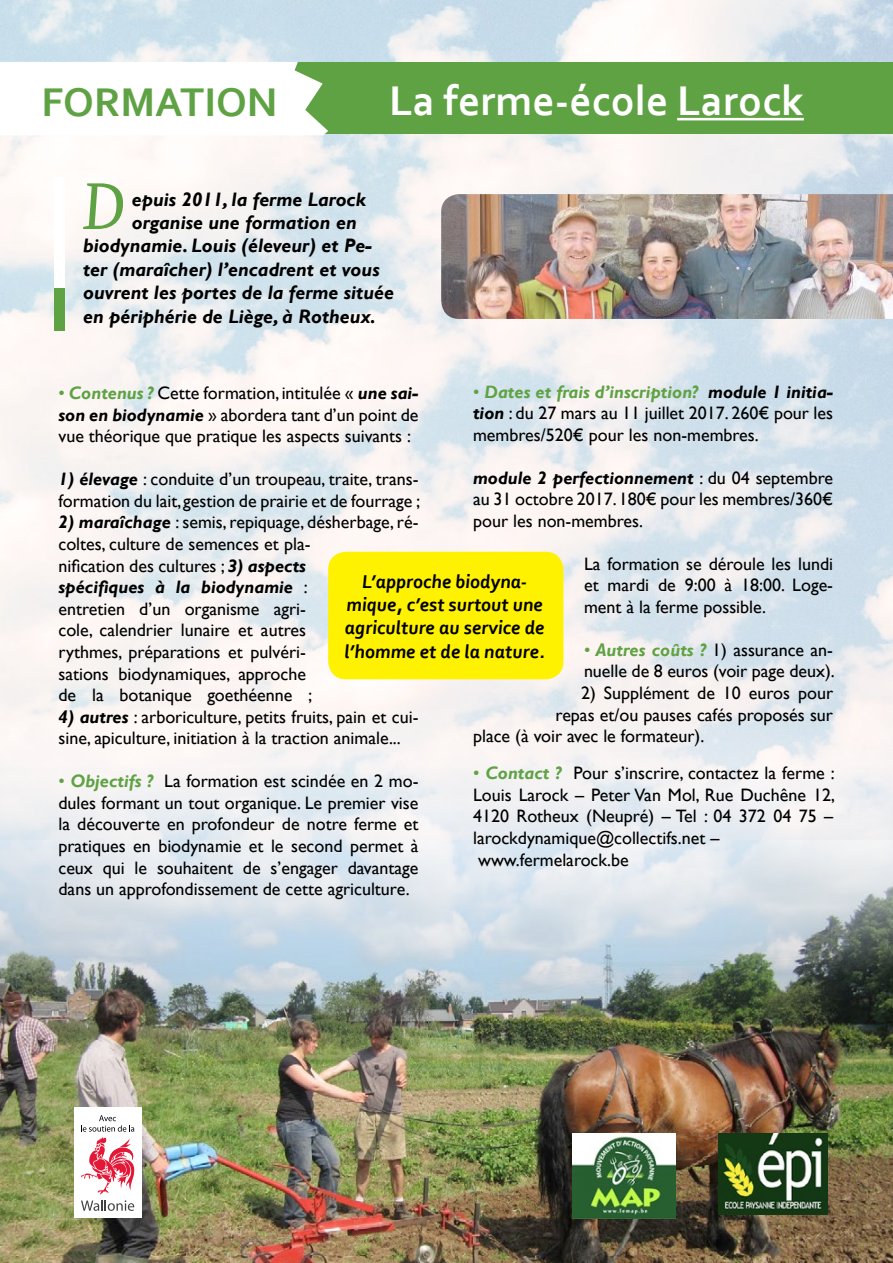
<style>
.page{position:relative;width:893px;height:1263px;background:#fff}
.page>*{position:absolute;margin:0;border:0;box-sizing:border-box;transform-origin:0 0}
.t1{font:65.1px "Pigeon";color:#5fa244}
.t2{font:700 43.5px "Corbel";color:#fff}
.t3{font:700 42px "Corbel";color:#5fa244}
.t4{font:italic 700 19.5px "Gill Sans";color:#000}
.t5{font:italic 700 19.5px/23.4px "Corbel";color:#000;text-align:center}
.t6{font:18px/21.6px "Gill Sans";color:#000;text-align:justify}
.s1{color:#5fa244}
.s2{font-weight:700;font-style:italic;color:#5fa244}
.s3{font-weight:700;font-style:italic}
</style>
<div class="page">
<img style="left:0;top:840px;width:893px;height:423px">
<img style="left:0;top:0;width:893px;height:840px">
<div style="left:0;top:63px;width:893px;height:71px;background:#5fa244"></div>
<div style="left:0;top:62px;width:328px;height:73px;background:#fff"></div>
<hr style="left:677px;top:118px;width:127px;height:2px;background:#fff">
<div style="left:54px;top:178px;width:11px;height:118px;background:#fff"></div>
<div style="left:54px;top:288px;width:11px;height:43px;background:#5fa244"></div>
<img style="left:719px;top:1133px;width:109px;height:81px">
<img style="left:573px;top:1133px;width:102px;height:85px">
<div style="left:328px;top:552px;width:235px;height:127px;background:#fff200;border-radius:18px"></div>
<div style="left:74px;top:1107px;width:68px;height:111px;background:#fff"></div>
<svg style="left:81px;top:1137px;width:54px;height:57px"></svg>
<svg style="left:81px;top:1200px;width:53px;height:11px"></svg>
<svg style="left:81px;top:1115px;width:53px;height:16px"></svg>
<img style="left:441px;top:194px;width:452px;height:125px">
<h3 class="t3" style="left:41px;top:76px;width:238px">FORMATION</h3>
<h2 class="t2" style="left:389px;top:74px;width:416px">La ferme-école Larock</h2>
<h1 class="t1" style="left:83px;top:168px;width:43px">D</h1>
<p class="t4" style="left:132px;top:188px;width:235px">epuis 2011, la ferme Larock</p>
<p class="t4" style="left:132px;top:211px;width:226px">organise une formation en</p>
<p class="t4" style="left:83px;top:234px;width:290px">biodynamie. Louis (éleveur) et Pe-</p>
<p class="t4" style="left:83px;top:258px;width:298px">ter (maraîcher) l’encadrent et vous</p>
<p class="t4" style="left:83px;top:281px;width:312px">ouvrent les portes de la ferme située</p>
<p class="t4" style="left:83px;top:305px;width:294px">en périphérie de Liège, à Rotheux.</p>
<p class="t6" style="left:473px;top:381px;width:362px"><span class="s1">•</span> <span class="s2">Dates et frais d’inscription?</span> <span class="s3">module 1 initia&shy;tion</span> : du 27 mars au 11 juillet 2017. 260€ pour les membres/520€ pour les non-membres.</p>
<p class="t6" style="left:473px;top:467px;width:362px"><span class="s3">module 2 perfectionnement</span> : du 04 septembre au 31 octobre 2017. 180€ pour les membres/360€ pour les non-membres.</p>
<p class="t6" style="left:584px;top:553px;width:251px">La formation se déroule les lundi et mardi de 9:00 à 18:00. Loge&shy;ment à la ferme possible.</p>
<p class="t6" style="left:584px;top:639px;width:252px"><span class="s1">•</span> <span class="s2">Autres coûts ?</span> 1) assurance an&shy;nuelle de 8 euros (voir page deux).</p>
<p class="t6" style="left:581px;top:682px;width:254px">2) Supplément de 10 euros pour</p>
<p class="t6" style="left:556px;top:704px;width:279px">repas et/ou pauses cafés proposés sur</p>
<p class="t6" style="left:473px;top:726px;width:233px">place (à voir avec le formateur).</p>
<p class="t6" style="left:473px;top:763px;width:363px;text-align:left"><span class="s1">•</span> <span class="s2">Contact ?</span> Pour s’inscrire, contactez la ferme :<br>Louis Larock – Peter Van Mol, Rue Duchêne 12, 4120 Rotheux (Neupré) – Tel : 04 372 04 75 – larockdynamique@collectifs.net – www.fermelarock.be</p>
<p class="t6" style="left:58px;top:382px;width:362px"><span class="s1">•</span> <span class="s2">Contenus ?</span> Cette formation, intitulée « <span class="s3">une sai&shy;son en biodynamie</span> » abordera tant d’un point de vue théorique que pratique les aspects suivants :</p>
<p class="t6" style="left:58px;top:469px;width:363px"><span class="s3">1) élevage</span> : conduite d’un troupeau, traite, trans&shy;formation du lait, gestion de prairie et de fourrage ;</p>
<p class="t6" style="left:58px;top:512px;width:361px;text-align:left"><span class="s3">2) maraîchage</span> : semis, repiquage, désherbage, ré&shy;coltes, culture de semences et pla-<br>nification des cultures ; <span class="s3">3) aspects<br>spécifiques à la biodynamie</span> :<br>entretien d’un organisme agri-<br>cole, calendrier lunaire et autres<br>rythmes, préparations et pulvéri-<br>sations biodynamiques, approche<br>de la botanique goethéenne ;</p>
<p class="t6" style="left:58px;top:706px;width:361px"><span class="s3">4) autres</span> : arboriculture, petits fruits, pain et cui&shy;sine, apiculture, initiation à la traction animale...</p>
<p class="t6" style="left:58px;top:771px;width:362px"><span class="s1">•</span> <span class="s2">Objectifs ?</span> La formation est scindée en 2 mo&shy;dules formant un tout organique. Le premier vise la découverte en profondeur de notre ferme et pratiques en biodynamie et le second permet à ceux qui le souhaitent de s’engager davantage dans un approfondissement de cette agriculture.</p>
<p class="t5" style="left:345px;top:569px;width:205px">L’approche biodyna&shy;mique, c’est surtout une agriculture au service de l’homme et de la nature.</p>
</div>
